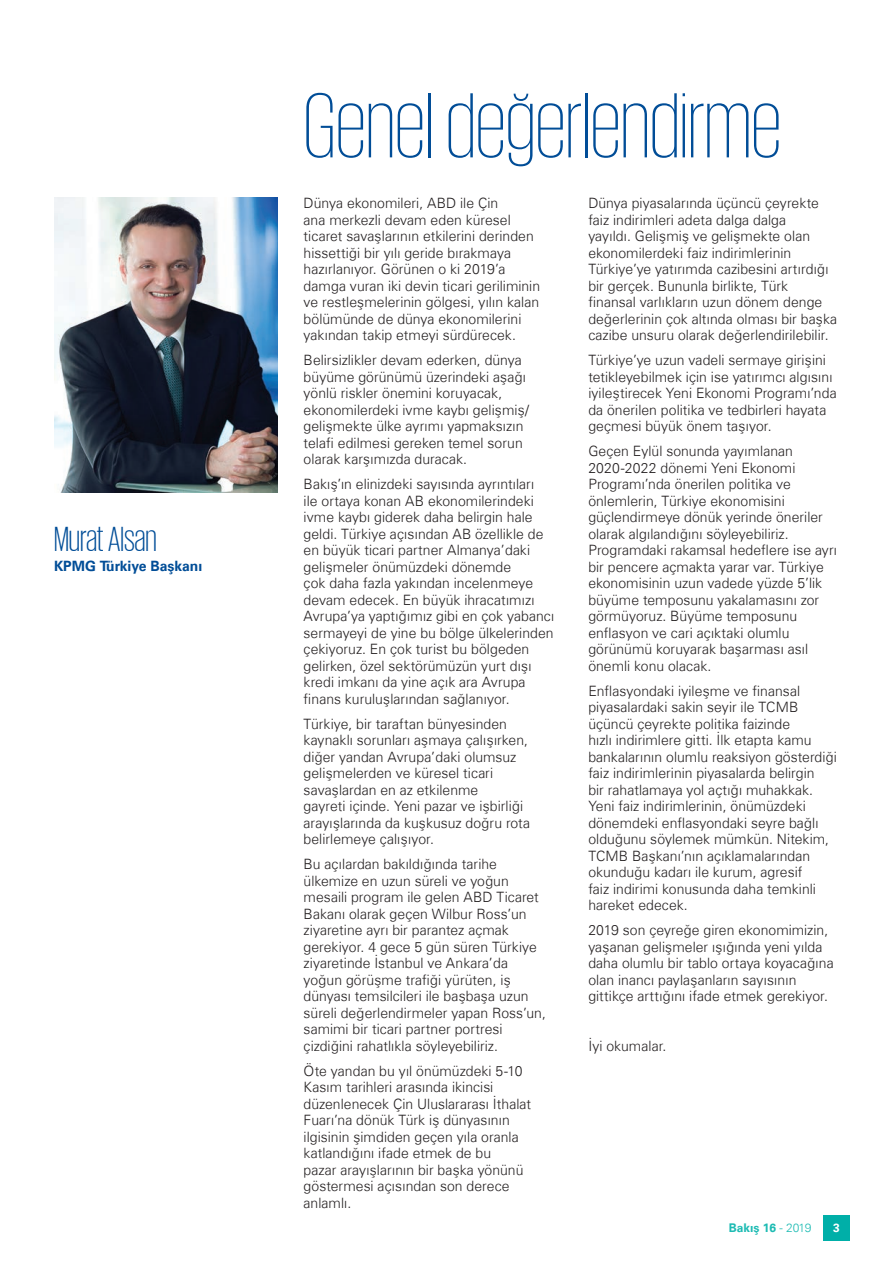
<style>
.page{position:relative;width:893px;height:1263px;background:#fff}
.page>*{position:absolute;margin:0;border:0;box-sizing:border-box;transform-origin:0 0}
.mavi_abaslik{font:200 94.5px "KPMG";color:#014d97}
.Bodycopy_10pt{font:300 36px "KPMG";color:#014d97}
.Bodycopy_10pt-2{font:300 14.25px/16.5px "Universfor KPMG";letter-spacing:.005em;color:#231f20}
.Bodycopy_10pt-3{font:700 14.25px "Universfor KPMG";color:#014d97}
.t1{font:700 12px "Universfor KPMG";color:#1dbbb3}
.t2{font:700 12px "Univers 65";color:#fff}
.s1{font-weight:300}
</style>
<div class="page">
<img style="left:54px;top:198px;width:223px;height:294px">
<div style="left:823px;top:1215px;width:27px;height:26px;background:#00afa8"></div>
<p class="Bodycopy_10pt" style="left:54px;top:521px;width:104px">Murat Alsan</p>
<p class="Bodycopy_10pt-3" style="left:54px;top:558px;width:150px">KPMG Türkiye Başkanı</p>
<p class="mavi_abaslik" style="left:304px;top:81px;width:479px">Genel değerlendirme</p>
<p class="Bodycopy_10pt-2" style="left:304px;top:195px;width:238px">Dünya ekonomileri, ABD ile Çin<br>ana merkezli devam eden küresel ticaret savaşlarının etkilerini derinden hissettiği bir yılı geride bırakmaya hazırlanıyor. Görünen o ki 2019’a damga vuran iki devin ticari geriliminin ve restleşmelerinin gölgesi, yılın kalan bölümünde de dünya ekonomilerini yakından takip etmeyi sürdürecek.</p>
<p class="Bodycopy_10pt-2" style="left:304px;top:352px;width:227px">Belirsizlikler devam ederken, dünya büyüme görünümü üzerindeki aşağı yönlü riskler önemini koruyacak, ekonomilerdeki ivme kaybı gelişmiş/ gelişmekte ülke ayrımı yapmaksızın telafi edilmesi gereken temel sorun olarak karşımızda duracak.</p>
<p class="Bodycopy_10pt-2" style="left:304px;top:476px;width:252px">Bakış’ın elinizdeki sayısında ayrıntıları<br>ile ortaya konan AB ekonomilerindeki ivme kaybı giderek daha belirgin hale geldi. Türkiye açısından AB özellikle de en büyük ticari partner Almanya’daki gelişmeler önümüzdeki dönemde<br>çok daha fazla yakından incelenmeye devam edecek. En büyük ihracatımızı Avrupa’ya yaptığımız gibi en çok yabancı sermayeyi de yine bu bölge ülkelerinden çekiyoruz. En çok turist bu bölgeden gelirken, özel sektörümüzün yurt dışı kredi imkanı da yine açık ara Avrupa finans kuruluşlarından sağlanıyor.</p>
<p class="Bodycopy_10pt-2" style="left:304px;top:715px;width:228px">Türkiye, bir taraftan bünyesinden kaynaklı sorunları aşmaya çalışırken, diğer yandan Avrupa’daki olumsuz gelişmelerden ve küresel ticari savaşlardan en az etkilenme<br>gayreti içinde. Yeni pazar ve işbirliği arayışlarında da kuşkusuz doğru rota belirlemeye çalışıyor.</p>
<p class="Bodycopy_10pt-2" style="left:304px;top:856px;width:244px">Bu açılardan bakıldığında tarihe ülkemize en uzun süreli ve yoğun mesaili program ile gelen ABD Ticaret Bakanı olarak geçen Wilbur Ross’un ziyaretine ayrı bir parantez açmak gerekiyor. 4 gece 5 gün süren Türkiye ziyaretinde İstanbul ve Ankara’da yoğun görüşme trafiği yürüten, iş dünyası temsilcileri ile başbaşa uzun süreli değerlendirmeler yapan Ross’un, samimi bir ticari partner portresi çizdiğini rahatlıkla söyleyebiliriz.</p>
<p class="Bodycopy_10pt-2" style="left:304px;top:1062px;width:229px">Öte yandan bu yıl önümüzdeki 5-10<br>Kasım tarihleri arasında ikincisi düzenlenecek Çin Uluslararası İthalat<br>Fuarı’na dönük Türk iş dünyasının ilgisinin şimdiden geçen yıla oranla katlandığını ifade etmek de bu<br>pazar arayışlarının bir başka yönünü göstermesi açısından son derece anlamlı.</p>
<p class="Bodycopy_10pt-2" style="left:588px;top:195px;width:250px">Dünya piyasalarında üçüncü çeyrekte faiz indirimleri adeta dalga dalga<br>yayıldı. Gelişmiş ve gelişmekte olan ekonomilerdeki faiz indirimlerinin Türkiye’ye yatırımda cazibesini artırdığı bir gerçek. Bununla birlikte, Türk finansal varlıkların uzun dönem denge değerlerinin çok altında olması bir başka cazibe unsuru olarak değerlendirilebilir.</p>
<p class="Bodycopy_10pt-2" style="left:588px;top:352px;width:250px">Türkiye’ye uzun vadeli sermaye girişini tetikleyebilmek için ise yatırımcı algısını iyileştirecek Yeni Ekonomi Programı’nda da önerilen politika ve tedbirleri hayata geçmesi büyük önem taşıyor.</p>
<p class="Bodycopy_10pt-2" style="left:588px;top:443px;width:250px">Geçen Eylül sonunda yayımlanan 2020-2022 dönemi Yeni Ekonomi Programı’nda önerilen politika ve önlemlerin, Türkiye ekonomisini güçlendirmeye dönük yerinde öneriler olarak algılandığını söyleyebiliriz.<br>Programdaki rakamsal hedeflere ise ayrı bir pencere açmakta yarar var. Türkiye ekonomisinin uzun vadede yüzde 5’lik büyüme temposunu yakalamasını zor görmüyoruz. Büyüme temposunu enflasyon ve cari açıktaki olumlu görünümü koruyarak başarması asıl önemli konu olacak.</p>
<p class="Bodycopy_10pt-2" style="left:588px;top:682px;width:250px">Enflasyondaki iyileşme ve finansal piyasalardaki sakin seyir ile TCMB üçüncü çeyrekte politika faizinde<br>hızlı indirimlere gitti. İlk etapta kamu bankalarının olumlu reaksiyon gösterdiği faiz indirimlerinin piyasalarda belirgin<br>bir rahatlamaya yol açtığı muhakkak.<br>Yeni faiz indirimlerinin, önümüzdeki dönemdeki enflasyondaki seyre bağlı olduğunu söylemek mümkün. Nitekim, TCMB Başkanı’nın açıklamalarından okunduğu kadarı ile kurum, agresif<br>faiz indirimi konusunda daha temkinli hareket edecek.</p>
<p class="Bodycopy_10pt-2" style="left:588px;top:922px;width:247px">2019 son çeyreğe giren ekonomimizin, yaşanan gelişmeler ışığında yeni yılda daha olumlu bir tablo ortaya koyacağına olan inancı paylaşanların sayısının gittikçe arttığını ifade etmek gerekiyor.</p>
<p class="Bodycopy_10pt-2" style="left:588px;top:1038px;width:80px">İyi okumalar.</p>
<p class="t1" style="left:729px;top:1220px;width:84px">Bakış 16 <span class="s1">- 2019</span></p>
<p class="t2" style="left:833px;top:1220px;width:8px">3</p>
</div>
